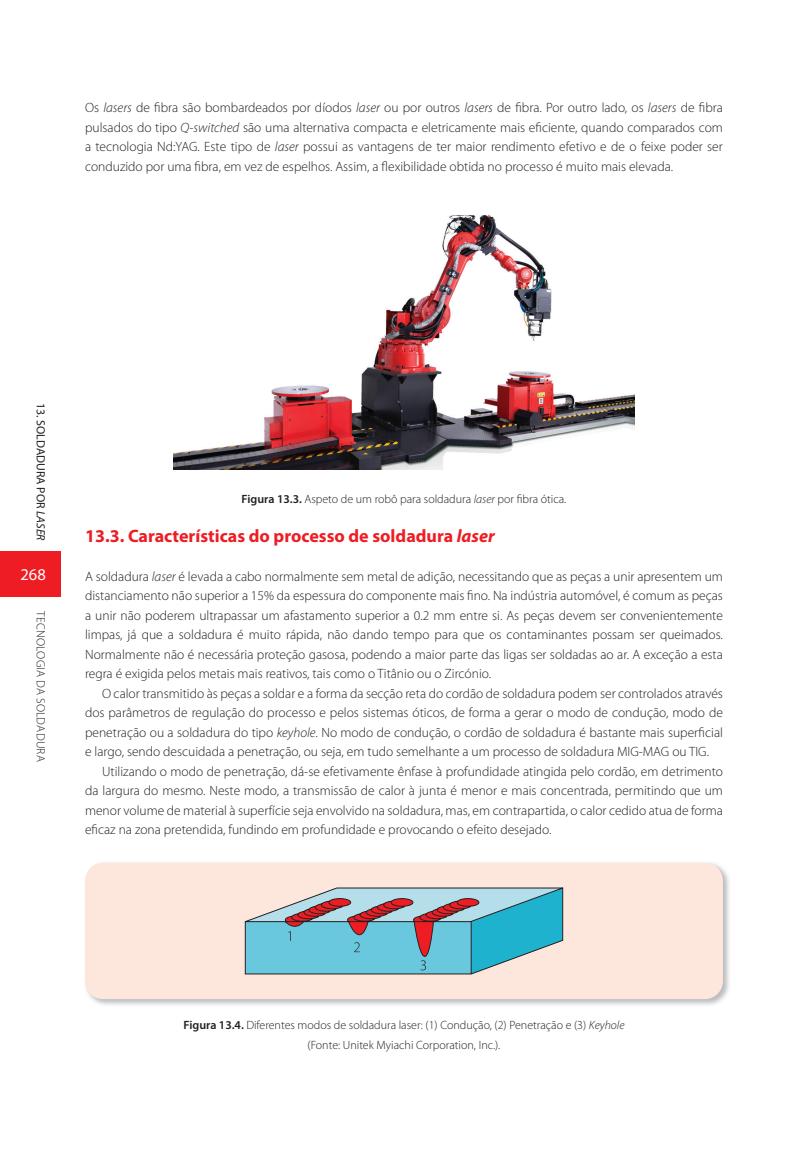
<style>
.page{position:relative;width:808px;height:1149px;background:#fff}
.page>*{position:absolute;margin:0;border:0;box-sizing:border-box;transform-origin:0 0}
.t1{font:700 18px "Myriad Pro";color:#ee1d23}
.t2{font:16.5px "Myriad Pro";color:#fff}
.t3{font:300 13.5px/19.5px "Myriad Pro";color:#231f20;text-align:justify}
.t4{font:300 12px/19.5px "Myriad Pro";color:#231f20;text-align:center}
.t5{font:300 12px "Myriad Pro";letter-spacing:.02em;color:#231f20}
.t6{font:12px "Myriad Pro";color:#231f20}
.s1{font-style:italic}
.s2{font-weight:600}
</style>
<div class="page">
<div style="left:0;top:551px;width:60px;height:46px;background:#ee1d23"></div>
<img style="left:174px;top:214px;width:460px;height:255px">
<img style="left:85px;top:863px;width:644px;height:142px">
<div style="left:85px;top:862px;width:638px;height:136px;background:#fde7dc;border-radius:18px"></div>
<svg style="left:245px;top:887px;width:318px;height:112px"></svg>
<p class="t3" style="left:85px;top:98px;width:639px">Os <span class="s1">lasers</span> de fibra são bombardeados por díodos <span class="s1">laser</span> ou por outros <span class="s1">lasers</span> de fibra. Por outro lado, os <span class="s1">lasers</span> de fibra pulsados do tipo <span class="s1">Q-switched</span> são uma alternativa compacta e eletricamente mais eficiente, quando comparados com a tecnologia Nd:YAG. Este tipo de <span class="s1">laser</span> possui as vantagens de ter maior rendimento efetivo e de o feixe poder ser conduzido por uma fibra, em vez de espelhos. Assim, a flexibilidade obtida no processo é muito mais elevada.</p>
<p class="t6" style="left:47px;top:402px;width:139px;rotate:90deg">13. SOLDADURA POR <span class="s1">LASER</span></p>
<p class="t2" style="left:20px;top:565px;width:27px">268</p>
<p class="t5" style="left:47px;top:611px;width:152px;rotate:90deg">TECNOLOGIA DA SOLDADURA</p>
<p class="t4" style="left:242px;top:489px;width:326px"><span class="s2">Figura 13.3.</span> Aspeto de um robô para soldadura <span class="s1">laser</span> por fibra ótica.</p>
<h1 class="t1" style="left:85px;top:525px;width:411px">13.3. Características do processo de soldadura <span class="s1">laser</span></h1>
<p class="t3" style="left:85px;top:566px;width:639px">A soldadura <span class="s1">laser</span> é levada a cabo normalmente sem metal de adição, necessitando que as peças a unir apresentem um distanciamento não superior a 15% da espessura do componente mais fino. Na indústria automóvel, é comum as peças a unir não poderem ultrapassar um afastamento superior a 0.2 mm entre si. As peças devem ser convenientemente limpas, já que a soldadura é muito rápida, não dando tempo para que os contaminantes possam ser queimados.<br>Normalmente não é necessária proteção gasosa, podendo a maior parte das ligas ser soldadas ao ar. A exceção a esta regra é exigida pelos metais mais reativos, tais como o Titânio ou o Zircónio.</p>
<p class="t3" style="left:85px;top:683px;width:639px;text-indent:17px">O calor transmitido às peças a soldar e a forma da secção reta do cordão de soldadura podem ser controlados através dos parâmetros de regulação do processo e pelos sistemas óticos, de forma a gerar o modo de condução, modo de penetração ou a soldadura do tipo <span class="s1">keyhole</span>. No modo de condução, o cordão de soldadura é bastante mais superficial e largo, sendo descuidada a penetração, ou seja, em tudo semelhante a um processo de soldadura MIG-MAG ou TIG.</p>
<p class="t3" style="left:85px;top:761px;width:639px;text-indent:17px">Utilizando o modo de penetração, dá-se efetivamente ênfase à profundidade atingida pelo cordão, em detrimento da largura do mesmo. Neste modo, a transmissão de calor à junta é menor e mais concentrada, permitindo que um menor volume de material à superfície seja envolvido na soldadura, mas, em contrapartida, o calor cedido atua de forma eficaz na zona pretendida, fundindo em profundidade e provocando o efeito desejado.</p>
<p class="t4" style="left:184px;top:1015px;width:442px"><span class="s2">Figura 13.4.</span> Diferentes modos de soldadura laser: (1) Condução, (2) Penetração e (3) <span class="s1">Keyhole </span>(Fonte: Unitek Myiachi Corporation, Inc.).</p>
</div>
